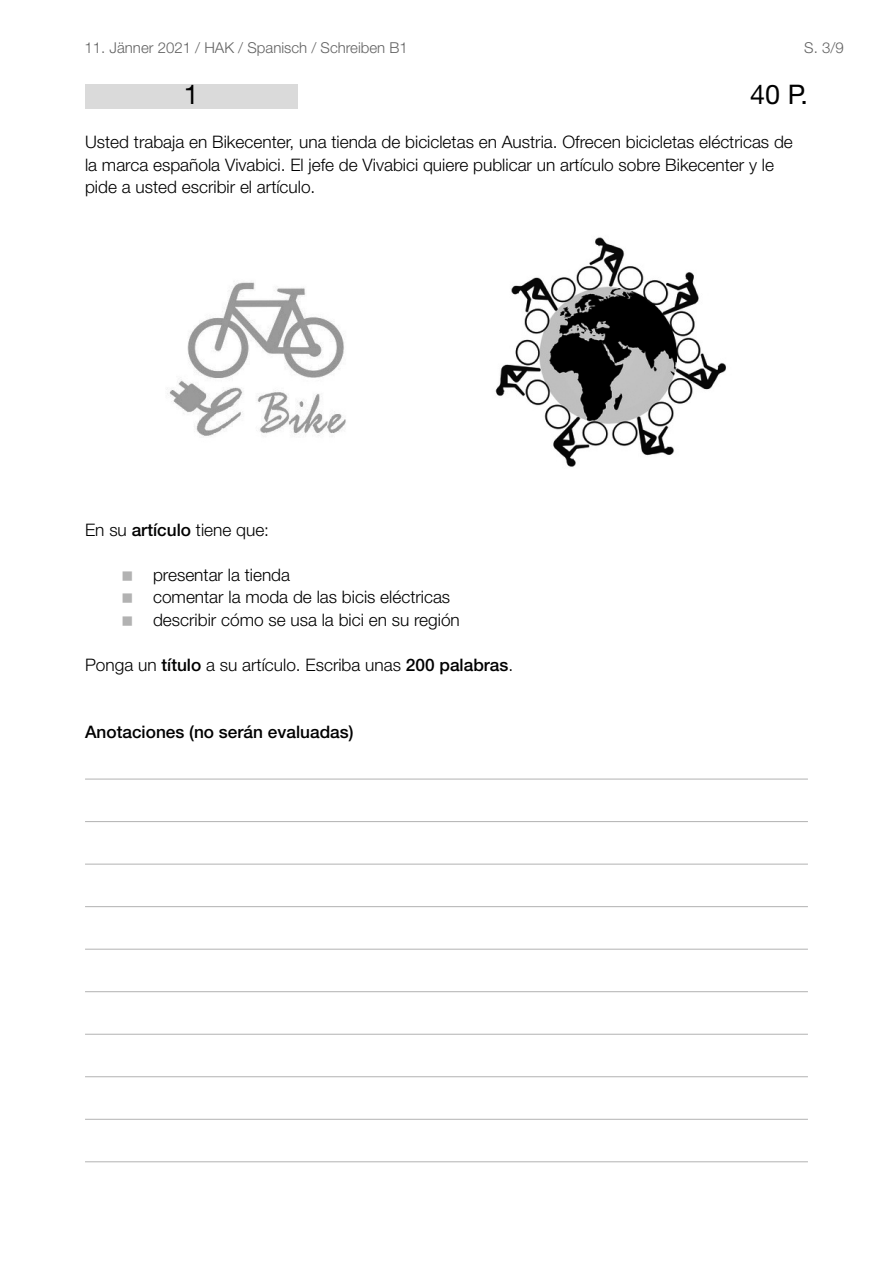
<style>
.page{position:relative;width:893px;height:1263px;background:#fff}
.page>*{position:absolute;margin:0;border:0;box-sizing:border-box;transform-origin:0 0}
.t1{font:27px "Helvetica Neue LT Pro";color:#000}
.t2{font:300 17.25px/22.5px "Helvetica Neue LT Pro";color:#000}
.t3{font:500 17.25px "Helvetica Neue LT Pro";color:#000}
.t4{font:300 15px "Helvetica Neue LT Std";color:#636363}
.s1{font-weight:500}
</style>
<div class="page">
<div style="left:85px;top:85px;width:213px;height:24px;background:#dadada"></div>
<hr style="left:85px;top:779px;width:723px;height:1px;background:#b2b2b2">
<hr style="left:85px;top:821px;width:723px;height:1px;background:#b2b2b2">
<hr style="left:85px;top:864px;width:723px;height:1px;background:#b2b2b2">
<hr style="left:85px;top:906px;width:723px;height:1px;background:#b2b2b2">
<hr style="left:85px;top:949px;width:723px;height:1px;background:#b2b2b2">
<hr style="left:85px;top:991px;width:723px;height:1px;background:#b2b2b2">
<hr style="left:85px;top:1034px;width:723px;height:1px;background:#b2b2b2">
<hr style="left:85px;top:1076px;width:723px;height:1px;background:#b2b2b2">
<hr style="left:85px;top:1119px;width:723px;height:1px;background:#b2b2b2">
<hr style="left:85px;top:1161px;width:723px;height:1px;background:#b2b2b2">
<img style="left:167px;top:282px;width:179px;height:155px">
<img style="left:495px;top:237px;width:231px;height:230px">
<p class="t4" style="left:85px;top:39px;width:325px">11. Jänner 2021 / HAK / Spanisch / Schreiben B1</p>
<p class="t4" style="left:804px;top:39px;width:41px">S. 3/9</p>
<h1 class="t1" style="left:184px;top:78px;width:17px">1</h1>
<h1 class="t1" style="left:750px;top:78px;width:59px">40 P.</h1>
<p class="t2" style="left:85px;top:130px;width:709px">Usted trabaja en Bikecenter, una tienda de bicicletas en Austria. Ofrecen bicicletas eléctricas de la marca española Vivabici. El jefe de Vivabici quiere publicar un artículo sobre Bikecenter y le pide a usted escribir el artículo.</p>
<p class="t2" style="left:85px;top:518px;width:186px">En su <span class="s1">artículo</span> tiene que:</p>
<p class="t2" style="left:153px;top:563px;width:308px">presentar la tienda<br>comentar la moda de las bicis eléctricas describir cómo se usa la bici en su región</p>
<p class="t2" style="left:85px;top:653px;width:430px">Ponga un <span class="s1">título</span> a su artículo. Escriba unas <span class="s1">200 palabras</span>.</p>
<p class="t3" style="left:85px;top:722px;width:270px">Anotaciones (no serán evaluadas)</p>
</div>
